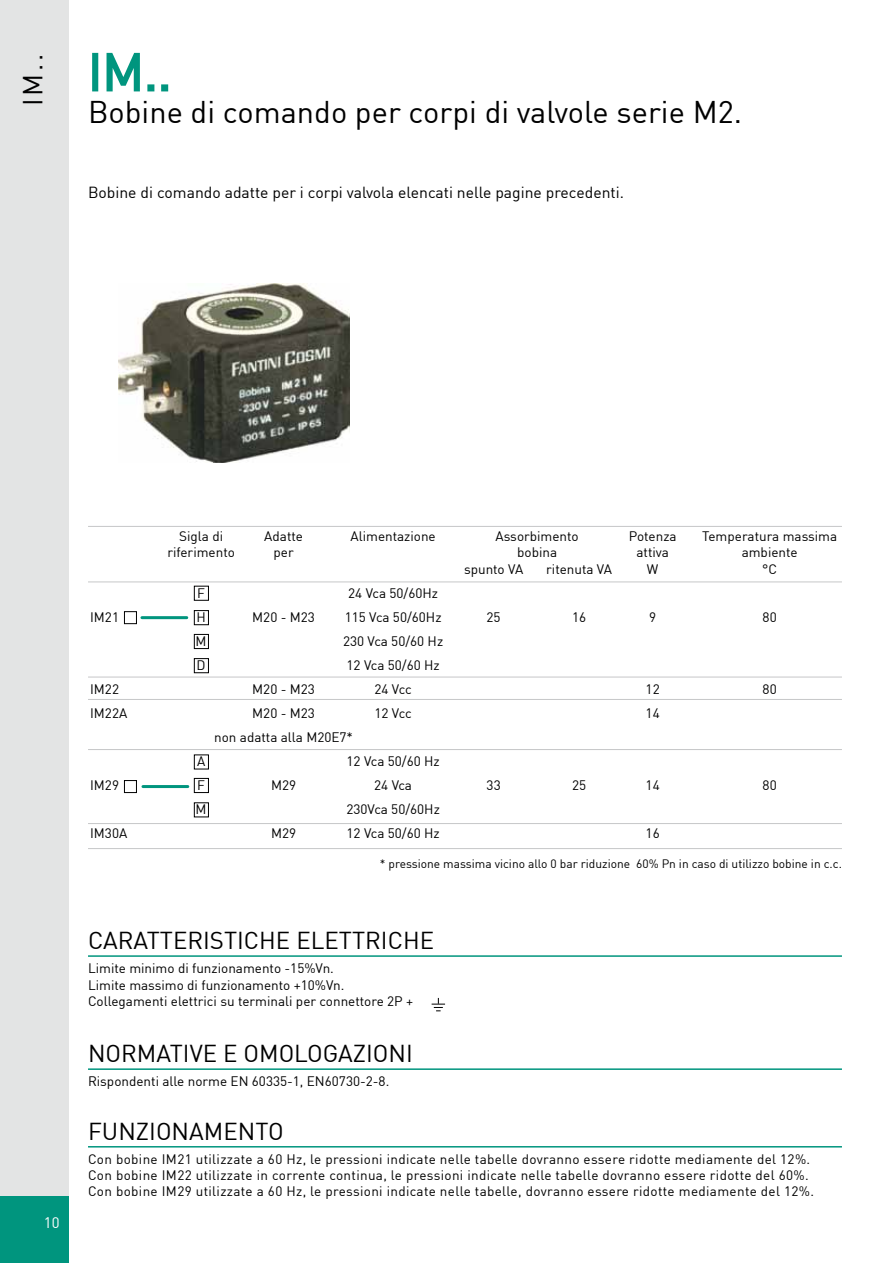
<style>
.page{position:relative;width:893px;height:1263px;background:#fff}
.page>*{position:absolute;margin:0;border:0;box-sizing:border-box;transform-origin:0 0}
.t1{font:51px "DIN";color:#00957e}
.t2{font:30.75px "DIN";letter-spacing:-.01em;color:#000}
.t3{font:27px "DIN";color:#000}
.t4{font:24px "DIN";color:#000}
.t5{font:15.75px "DIN";letter-spacing:-.015em;color:#000}
.t6{font:15px "DIN";color:#fff}
.t7{font:13.5px/16.5px "DIN";color:#000}
.t8{font:13.5px/16.4px "DIN";letter-spacing:.025em;color:#000}
.t9{font:12px "DIN";color:#000}
</style>
<div class="page">
<div style="left:0;top:0;width:68px;height:1263px;background:#e3e4e4"></div>
<div style="left:0;top:1196px;width:68px;height:67px;background:#00957e"></div>
<img style="left:118px;top:284px;width:232px;height:179px">
<div style="left:92px;top:53px;width:6px;height:38px;border:2px solid #00957e"></div>
<svg style="left:106px;top:52px;width:34px;height:40px"></svg>
<div style="left:147px;top:84px;width:7px;height:7px;border:2px solid #00957e"></div>
<div style="left:161px;top:84px;width:7px;height:7px;border:2px solid #00957e"></div>
<hr style="left:88px;top:1068px;width:754px;height:2px;background:#00957e">
<hr style="left:88px;top:1146px;width:754px;height:1px;background:#00957e">
<hr style="left:88px;top:955px;width:754px;height:2px;background:#00957e">
<svg style="left:432px;top:998px;width:13px;height:13px"></svg>
<hr style="left:88px;top:677px;width:754px;height:1px;background:#c6c7c8">
<hr style="left:88px;top:699px;width:754px;height:1px;background:#c6c7c8">
<hr style="left:88px;top:749px;width:754px;height:1px;background:#c6c7c8">
<hr style="left:88px;top:823px;width:754px;height:1px;background:#c6c7c8">
<hr style="left:88px;top:848px;width:754px;height:1px;background:#c6c7c8">
<hr style="left:88px;top:581px;width:754px;height:1px;background:#c6c7c8">
<hr style="left:88px;top:526px;width:754px;height:1px;background:#c6c7c8">
<div style="left:124px;top:611px;width:13px;height:13px;border:1px solid #000"></div>
<div style="left:194px;top:586px;width:15px;height:15px;border:1px solid #000"></div>
<div style="left:194px;top:610px;width:15px;height:15px;border:1px solid #000"></div>
<div style="left:194px;top:634px;width:15px;height:15px;border:1px solid #000"></div>
<div style="left:194px;top:658px;width:15px;height:15px;border:1px solid #000"></div>
<div style="left:194px;top:754px;width:15px;height:15px;border:1px solid #000"></div>
<div style="left:194px;top:778px;width:15px;height:15px;border:1px solid #000"></div>
<div style="left:194px;top:802px;width:15px;height:15px;border:1px solid #000"></div>
<div style="left:124px;top:780px;width:13px;height:13px;border:1px solid #000"></div>
<hr style="left:142px;top:616px;width:45px;height:3px;background:#00957e">
<hr style="left:143px;top:785px;width:45px;height:3px;background:#00957e">
<h3 class="t3" style="left:16px;top:106px;width:54px;rotate:-90deg">IM..</h3>
<h1 class="t1" style="left:88px;top:40px;width:85px">IM..</h1>
<h2 class="t2" style="left:88px;top:93px;width:656px">Bobine di comando per corpi di valvole serie M2.</h2>
<p class="t5" style="left:88px;top:183px;width:537px">Bobine di comando adatte per i corpi valvola elencati nelle pagine precedenti.</p>
<p class="t6" style="left:44px;top:1213px;width:17px">10</p>
<p class="t7" style="left:179px;top:528px;width:70px">Sigla di A</p>
<p class="t7" style="left:273px;top:528px;width:60px">datte A</p>
<p class="t7" style="left:359px;top:528px;width:101px">limentazione A</p>
<p class="t7" style="left:504px;top:528px;width:96px">ssorbimento P</p>
<p class="t7" style="left:637px;top:528px;width:202px">otenza Temperatura massima</p>
<p class="t7" style="left:167px;top:544px;width:69px">riferimento</p>
<p class="t7" style="left:274px;top:544px;width:22px">per</p>
<p class="t7" style="left:517px;top:544px;width:41px">bobina</p>
<p class="t7" style="left:636px;top:544px;width:34px">attiva</p>
<p class="t7" style="left:742px;top:544px;width:58px">ambiente</p>
<p class="t7" style="left:464px;top:561px;width:53px">spunto VA</p>
<p class="t7" style="left:546px;top:561px;width:60px">ritenuta VA</p>
<p class="t7" style="left:647px;top:561px;width:13px">W</p>
<p class="t7" style="left:762px;top:561px;width:16px">°C</p>
<p class="t7" style="left:197px;top:585px;width:9px">F</p>
<p class="t7" style="left:348px;top:585px;width:91px">24 Vca 50/60H z</p>
<p class="t7" style="left:90px;top:609px;width:30px">IM21</p>
<p class="t7" style="left:196px;top:609px;width:4px">H</p>
<p class="t7" style="left:252px;top:609px;width:64px">M20 - M23</p>
<p class="t7" style="left:345px;top:609px;width:98px">115 Vca 50/60Hz</p>
<p class="t7" style="left:487px;top:609px;width:16px">25</p>
<p class="t7" style="left:572px;top:609px;width:16px">16</p>
<p class="t7" style="left:649px;top:609px;width:9px">9</p>
<p class="t7" style="left:763px;top:609px;width:16px">80</p>
<p class="t7" style="left:196px;top:633px;width:13px">M</p>
<p class="t7" style="left:343px;top:633px;width:102px">230 Vca 50/60 H z</p>
<p class="t7" style="left:197px;top:657px;width:3px">D</p>
<p class="t7" style="left:347px;top:657px;width:95px">12 Vca 50/60 H z</p>
<p class="t7" style="left:90px;top:681px;width:30px">I M22</p>
<p class="t7" style="left:252px;top:681px;width:64px">M20 - M23</p>
<p class="t7" style="left:374px;top:681px;width:39px">24 Vcc</p>
<p class="t7" style="left:646px;top:681px;width:16px">12</p>
<p class="t7" style="left:763px;top:681px;width:16px">80</p>
<p class="t7" style="left:90px;top:705px;width:33px">I M22A</p>
<p class="t7" style="left:252px;top:705px;width:64px">M20 - M23</p>
<p class="t7" style="left:374px;top:705px;width:39px">12 Vcc</p>
<p class="t7" style="left:646px;top:705px;width:16px">14</p>
<p class="t7" style="left:214px;top:729px;width:140px">non adatta alla M20E7*</p>
<p class="t7" style="left:197px;top:753px;width:4px">A</p>
<p class="t7" style="left:347px;top:753px;width:95px">12 Vca 50/60 H z</p>
<p class="t7" style="left:90px;top:777px;width:30px">I M29</p>
<p class="t7" style="left:197px;top:777px;width:9px">F</p>
<p class="t7" style="left:271px;top:777px;width:27px">M29</p>
<p class="t7" style="left:374px;top:777px;width:39px">24 Vca</p>
<p class="t7" style="left:487px;top:777px;width:16px">33</p>
<p class="t7" style="left:572px;top:777px;width:16px">25</p>
<p class="t7" style="left:646px;top:777px;width:16px">14</p>
<p class="t7" style="left:763px;top:777px;width:16px">80</p>
<p class="t7" style="left:196px;top:801px;width:13px">M</p>
<p class="t7" style="left:346px;top:801px;width:95px">230Vca 50/60H z</p>
<p class="t7" style="left:90px;top:825px;width:33px">I M30A</p>
<p class="t7" style="left:271px;top:825px;width:27px">M29</p>
<p class="t7" style="left:347px;top:825px;width:95px">12 Vca 50/60 H z</p>
<p class="t7" style="left:646px;top:825px;width:16px">16</p>
<p class="t9" style="left:380px;top:856px;width:464px">* pressione massima vicino allo 0 bar riduzione 60% Pn in caso di utilizzo bobine in c.c.</p>
<h3 class="t4" style="left:88px;top:926px;width:29px">CARATTERISTI</h3>
<h3 class="t4" style="left:244px;top:926px;width:66px">CHE ELETTRI</h3>
<h3 class="t4" style="left:388px;top:926px;width:30px">CHE</h3>
<p class="t7" style="left:88px;top:960px;width:327px">Limite minimo di funzionamento -15%Vn.<br>Limite massimo di funzionamento +10%Vn.<br>Collegamenti elettrici su terminali per connettore 2P +</p>
<h3 class="t4" style="left:88px;top:1039px;width:17px">NOR</h3>
<h3 class="t4" style="left:137px;top:1039px;width:33px">MATIVE</h3>
<h3 class="t4" style="left:223px;top:1039px;width:71px">E OMOLO</h3>
<h3 class="t4" style="left:323px;top:1039px;width:55px">GAZIONI</h3>
<p class="t7" style="left:88px;top:1073px;width:303px">Rispondenti alle norme EN 60335-1, EN60730-2-8.</p>
<h3 class="t4" style="left:88px;top:1116px;width:76px">FUNZIONA</h3>
<h3 class="t4" style="left:204px;top:1116px;width:35px">MENTO</h3>
<p class="t8" style="left:88px;top:1150px;width:728px">Con bobine I M21 utilizzate a 60 Hz, le pressioni indicate nelle tabelle dovranno essere ridotte mediamente del 12%.<br>Con bobine I M22 utilizzate in corrente continua, le pressioni indicate nelle tabelle dovranno essere ridotte del 60%.<br>Con bobine I M29 utilizzate a 60 Hz, le pressioni indicate nelle tabelle, dovranno essere ridotte mediamente del 12%.</p>
</div>
